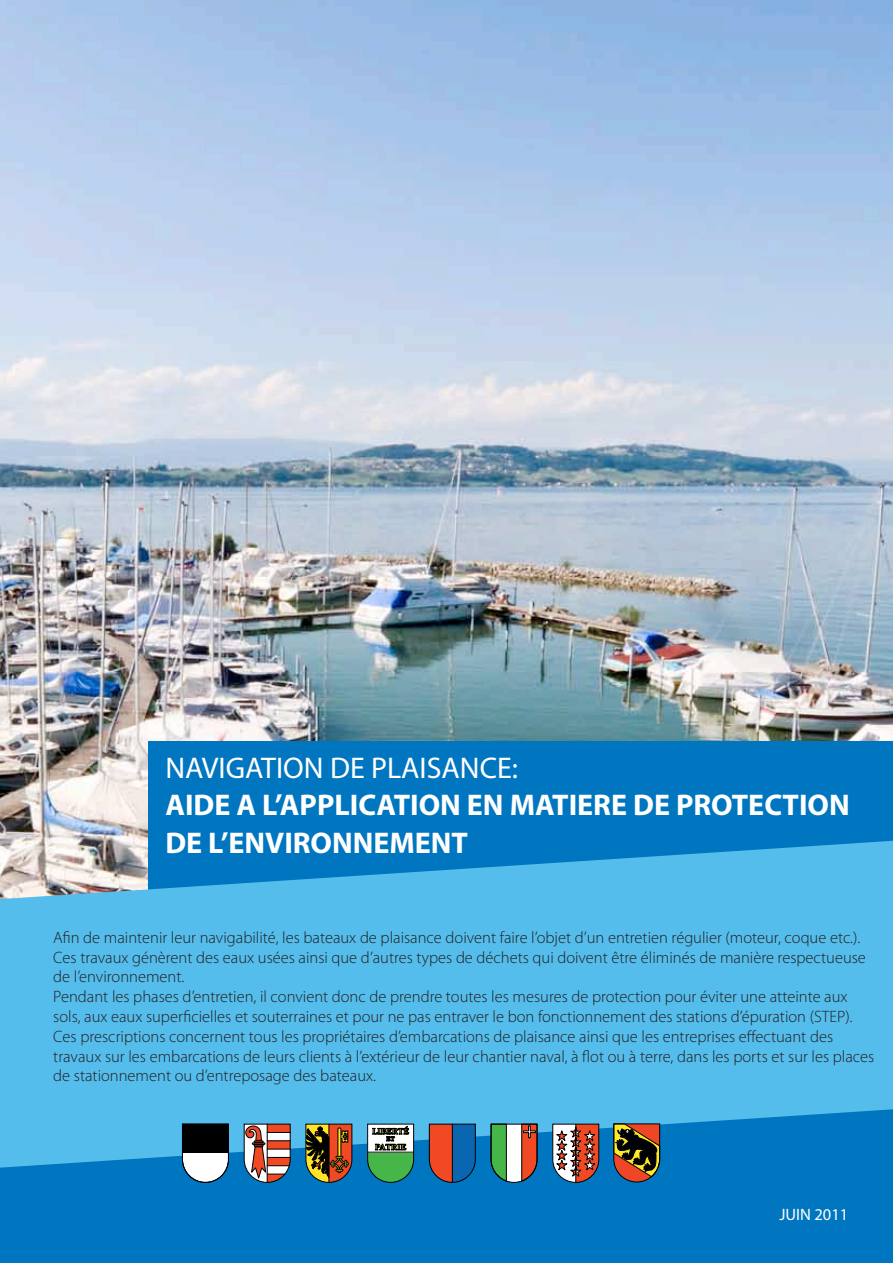
<style>
.page{position:relative;width:893px;height:1263px;background:#fff}
.page>*{position:absolute;margin:0;border:0;box-sizing:border-box;transform-origin:0 0}
.t1{font:700 30px/37.5px "Myriad Pro";color:#fff}
.t2{font:30px "Myriad Pro";color:#fff}
.t3{font:300 16.5px/19.8px "Myriad Pro";color:#231f20}
.t4{font:16.5px "Myriad Pro";color:#fff}
</style>
<div class="page">
<img style="left:0;top:0;width:893px;height:841px">
<div style="left:149px;top:741px;width:744px;height:522px;background:#0076c0"></div>
<div style="left:0;top:1121px;width:199px;height:142px;background:#0076c0"></div>
<svg style="left:0;top:841px;width:893px;height:327px;background:#4db4e5"></svg>
<svg style="left:182px;top:1124px;width:47px;height:59px;background:#626c72"></svg>
<svg style="left:244px;top:1124px;width:47px;height:59px;background:#af847f"></svg>
<svg style="left:305px;top:1124px;width:47px;height:59px;background:#7b4f24"></svg>
<svg style="left:491px;top:1124px;width:46px;height:59px;background:#989678"></svg>
<svg style="left:429px;top:1124px;width:47px;height:59px"></svg>
<svg style="left:552px;top:1124px;width:47px;height:59px;background:#a27670"></svg>
<svg style="left:367px;top:1124px;width:47px;height:59px;background:#689d77"></svg>
<svg style="left:613px;top:1123px;width:47px;height:59px;background:#734925"></svg>
<h1 class="t2" style="left:165px;top:749px;width:354px">NAVIGATION DE PLAISANCE:</h1>
<h1 class="t1" style="left:165px;top:785px;width:686px">AIDE A L’APPLICATION EN MATIERE DE PROTECTION<br>DE L’ENVIRONNEMENT</h1>
<p class="t3" style="left:53px;top:927px;width:823px">Afin de maintenir leur navigabilité, les bateaux de plaisance doivent faire l’objet d’un entretien régulier (moteur, coque etc.).<br>Ces travaux génèrent des eaux usées ainsi que d’autres types de déchets qui doivent être éliminés de manière respectueuse de l’environnement.<br>Pendant les phases d’entretien, il convient donc de prendre toutes les mesures de protection pour éviter une atteinte aux sols, aux eaux superficielles et souterraines et pour ne pas entraver le bon fonctionnement des stations d’épuration (STEP).<br>Ces prescriptions concernent tous les propriétaires d’embarcations de plaisance ainsi que les entreprises effectuant des travaux sur les embarcations de leurs clients à l’extérieur de leur chantier naval, à flot ou à terre, dans les ports et sur les places de stationnement ou d’entreposage des bateaux.</p>
<p class="t4" style="left:779px;top:1204px;width:70px">JUIN 2011</p>
</div>
